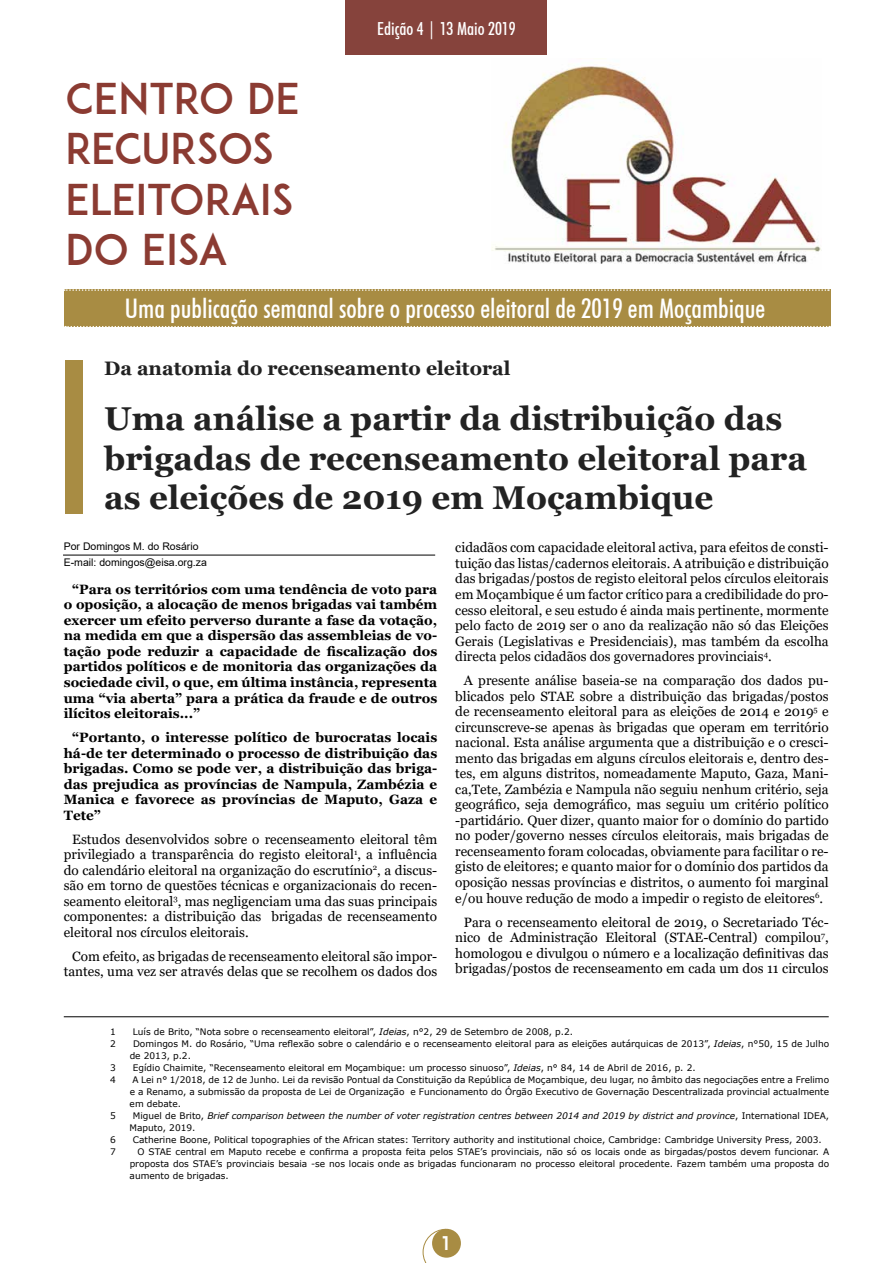
<style>
.page{position:relative;width:893px;height:1263px;background:#fff}
.page>*{position:absolute;margin:0;border:0;box-sizing:border-box;transform-origin:0 0}
.t1{font:42px/50.4px "ADAM.CGPRO";color:#8b3b32}
.t2{font:700 33px/39.6px "Georgia";color:#222}
.t3{font:500 condensed 27px "Futura BT";color:#fff}
.t4{font:700 19.5px "Georgia";color:#222}
.t5{font:500 condensed 18px "Futura BT";color:#fff}
.t6{font:700 18px "Arca Majora 3";color:#fff}
.t7{font:13.5px/15.5px "Georgia";color:#000;text-align:justify}
.t8{font:700 13.5px/15.5px "Georgia";color:#000;text-align:justify}
.t9{font:10.5px/16px "Arial";color:#000}
.t10{font:9px/12px "Verdana";color:#000;text-align:justify}
.t11{font:italic 9px/12px "Verdana";color:#000}
.s1{font-style:italic}
.s2{font-style:normal}
</style>
<div class="page">
<div style="left:345px;top:0;width:202px;height:54px;background:#86433c"></div>
<svg style="left:422px;top:1228px;width:39px;height:35px"></svg>
<div style="left:64px;top:289px;width:766px;height:38px;background:#a88c43"></div>
<svg style="left:64px;top:289px;width:765px;height:2px"></svg>
<svg style="left:65px;top:326px;width:765px;height:1px"></svg>
<hr style="left:63px;top:555px;width:372px;height:1px;background:#000">
<img style="left:492px;top:66px;width:330px;height:198px">
<div style="left:65px;top:361px;width:17px;height:153px;background:#a88c43"></div>
<hr style="left:64px;top:1016px;width:765px;height:1px;background:#000">
<h1 class="t1" style="left:65px;top:73px;width:236px">CENTRO DE<br>RECURSOS<br>ELEITORAIS<br>DO EISA</h1>
<h3 class="t5" style="left:377px;top:17px;width:140px">Edição 4 | 13 Maio 2019</h3>
<h3 class="t3" style="left:125px;top:292px;width:642px">Uma publicação semanal sobre o processo eleitoral de 2019 em Moçambique</h3>
<h3 class="t4" style="left:104px;top:356px;width:408px">Da anatomia do recenseamento eleitoral</h3>
<h2 class="t2" style="left:104px;top:399px;width:704px">Uma análise a partir da distribuição das brigadas de recenseamento eleitoral para as eleições de 2019 em Moçambique</h2>
<p class="t9" style="left:64px;top:538px;width:145px">Por Domingos M. do Rosário<br>E-mail: domingos@eisa.org.za</p>
<p class="t8" style="left:64px;top:581px;width:375px;text-indent:9px">“Para os territórios com uma tendência de voto para o oposição, a alocação de menos brigadas vai também exercer um efeito perverso durante a fase da votação, na medida em que a dispersão das assembleias de vo&shy;tação pode reduzir a capacidade de fiscalização dos partidos políticos e de monitoria das organizações da sociedade civil, o que, em última instância, representa uma “via aberta” para a prática da fraude e de outros ilícitos eleitorais...”</p>
<p class="t8" style="left:64px;top:730px;width:375px;text-indent:9px">“Portanto, o interesse político de burocratas locais há-de ter determinado o processo de distribuição das brigadas. Como se pode ver, a distribuição das briga&shy;das prejudica as províncias de Nampula, Zambézia e Manica e favorece as províncias de Maputo, Gaza e Tete”</p>
<p class="t7" style="left:64px;top:832px;width:375px;text-indent:9px">Estudos desenvolvidos sobre o recenseamento eleitoral têm privilegiado a transparência do registo eleitoral<sup>1</sup>, a influência do calendário eleitoral na organização do escrutínio<sup>2</sup>, a discus&shy;são em torno de questões técnicas e organizacionais do recen&shy;seamento eleitoral<sup>3</sup>, mas negligenciam uma das suas principais componentes: a distribuição das brigadas de recenseamento eleitoral nos círculos eleitorais.</p>
<p class="t7" style="left:64px;top:949px;width:375px;text-align:right">Com efeito, as brigadas de recenseamento eleitoral são impor&shy;tantes, uma vez ser através delas que se recolhem os dados dos</p>
<p class="t7" style="left:455px;top:540px;width:375px">cidadãos com capacidade eleitoral activa, para efeitos de consti&shy;tuição das listas/cadernos eleitorais. A atribuição e distribuição das brigadas/postos de registo eleitoral pelos círculos eleitorais em Moçambique é um factor crítico para a credibilidade do pro&shy;cesso eleitoral, e seu estudo é ainda mais pertinente, mormente pelo facto de 2019 ser o ano da realização não só das Eleições Gerais (Legislativas e Presidenciais), mas também da escolha directa pelos cidadãos dos governadores provinciais<sup>4</sup>.</p>
<p class="t7" style="left:455px;top:673px;width:375px;text-indent:9px">A presente análise baseia-se na comparação dos dados pu&shy;blicados pelo STAE sobre a distribuição das brigadas/postos de recenseamento eleitoral para as eleições de 2014 e 2019<sup>5</sup> e circunscreve-se apenas às brigadas que operam em território nacional. Esta análise argumenta que a distribuição e o cresci&shy;mento das brigadas em alguns círculos eleitorais e, dentro des&shy;tes, em alguns distritos, nomeadamente Maputo, Gaza, Mani&shy;ca,Tete, Zambézia e Nampula não seguiu nenhum critério, seja geográfico, seja demográfico, mas seguiu um critério político -partidário. Quer dizer, quanto maior for o domínio do partido no poder/governo nesses círculos eleitorais, mais brigadas de recenseamento foram colocadas, obviamente para facilitar o re&shy;gisto de eleitores; e quanto maior for o domínio dos partidos da oposição nessas províncias e distritos, o aumento foi marginal e/ou houve redução de modo a impedir o registo de eleitores<sup>6</sup>.</p>
<p class="t7" style="left:455px;top:914px;width:375px;text-indent:9px">Para o recenseamento eleitoral de 2019, o Secretariado Téc&shy;nico de Administração Eleitoral (STAE-Central) compilou<sup>7</sup>, homologou e divulgou o número e a localização definitivas das brigadas/postos de recenseamento em cada um dos 11 circulos</p>
<p class="t10" style="left:110px;top:1025px;width:7px">1</p>
<p class="t10" style="left:133px;top:1025px;width:442px">Luís de Brito, “Nota sobre o recenseamento eleitoral”, <span class="s1">Ideias</span>, n°2, 29 de Setembro de 2008, p.2.</p>
<p class="t10" style="left:110px;top:1037px;width:7px">2</p>
<p class="t10" style="left:130px;top:1037px;width:701px;text-indent:3px">Domingos M. do Rosário, “Uma reflexão sobre o calendário e o recenseamento eleitoral para as eleições autárquicas de 2013”, <span class="s1">Ideias</span>, n°50, 15 de Julho de 2013, p.2.</p>
<p class="t10" style="left:110px;top:1061px;width:7px">3</p>
<p class="t10" style="left:133px;top:1061px;width:564px">Egídio Chaimite, “Recenseamento eleitoral em Moçambique: um processo sinuoso”, <span class="s1">Ideias</span>, n° 84, 14 de Abril de 2016, p. 2.</p>
<p class="t10" style="left:110px;top:1073px;width:7px">4</p>
<p class="t10" style="left:130px;top:1073px;width:701px">A Lei n° 1/2018, de 12 de Junho. Lei da revisão Pontual da Constituição da República de Moçambique, deu lugar, no âmbito das negociações entre a Frelimo e a Renamo, a submissão da proposta de Lei de Organização e Funcionamento do Órgão Executivo de Governação Descentralizada provincial actualmente em debate.</p>
<p class="t10" style="left:110px;top:1109px;width:7px">5</p>
<p class="t11" style="left:130px;top:1109px;width:701px;text-indent:3px"><span class="s2">Miguel de Brito,</span> Brief comparison between the number of voter registration centres between 2014 and 2019 by district and province<span class="s2">, International IDEA,<br>Maputo, 2019.</span></p>
<p class="t10" style="left:110px;top:1133px;width:7px">6</p>
<p class="t10" style="left:133px;top:1133px;width:690px">Catherine Boone, Political topographies of the African states: Territory authority and institutional choice, Cambridge: Cambridge University Press, 2003.</p>
<p class="t10" style="left:110px;top:1145px;width:7px">7</p>
<p class="t10" style="left:130px;top:1145px;width:701px;text-indent:8px">O STAE central em Maputo recebe e confirma a proposta feita pelos STAE’s provinciais, não só os locais onde as birgadas/postos devem funcionar. A proposta dos STAE’s provinciais besaia -se nos locais onde as brigadas funcionaram no processo eleitoral procedente. Fazem também uma proposta do aumento de brigadas.</p>
<h3 class="t6" style="left:441px;top:1227px;width:12px">1</h3>
</div>
